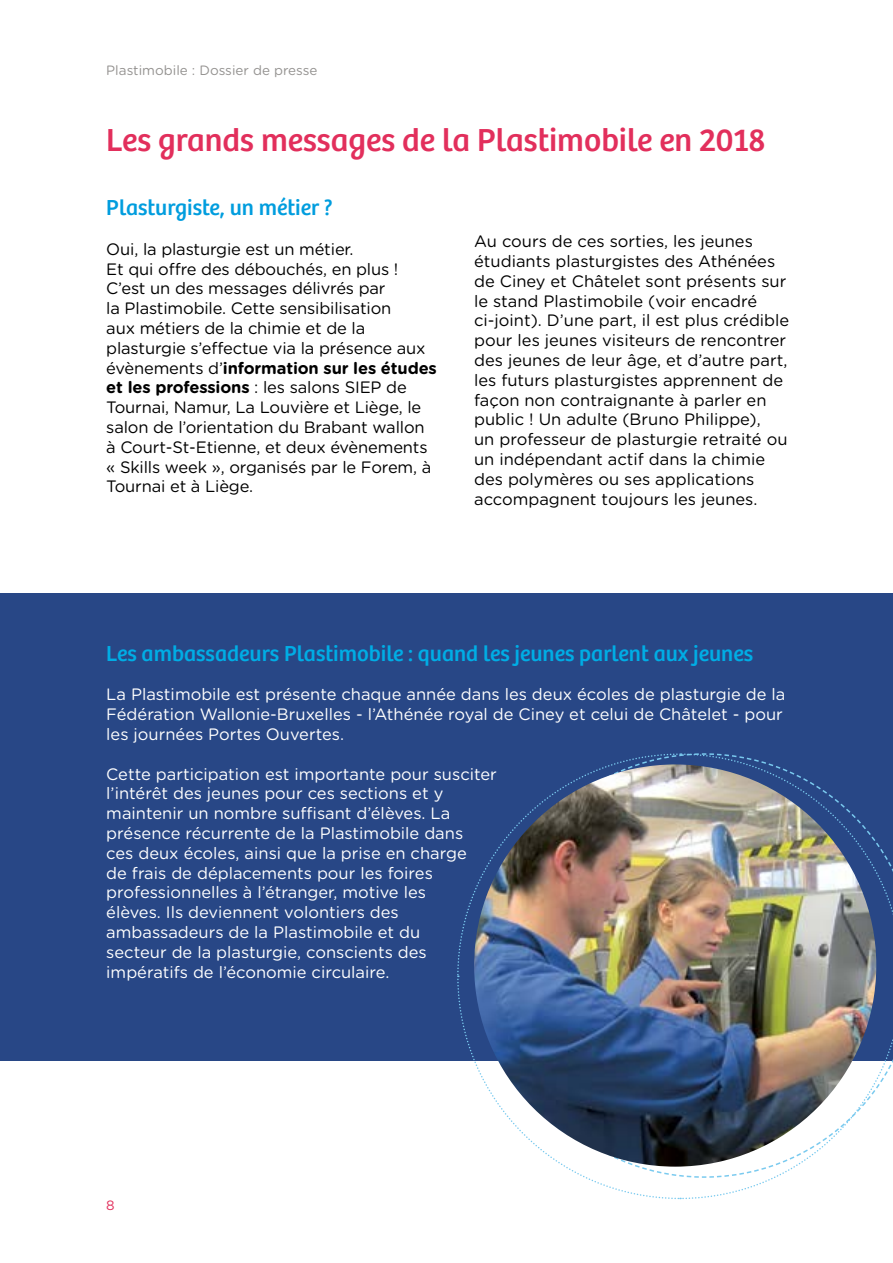
<style>
.page{position:relative;width:893px;height:1263px;background:#fff}
.page>*{position:absolute;margin:0;border:0;box-sizing:border-box;transform-origin:0 0}
.t1{font:33px "Bree";color:#e22f5c}
.t2{font:22.5px "Bree";color:#00ade5}
.t3{font:22.5px "Bree";color:#009dde}
.t4{font:16.5px/19.8px "Gotham Rounded";color:#000}
.t5{font:16.5px/19.8px "Gotham Rounded";color:#fff}
.t6{font:13.5px "Gotham Rounded";color:#949290}
.t7{font:13.5px "Gotham Rounded";color:#e22f5c}
.s1{font-weight:700}
</style>
<div class="page">
<div style="left:0;top:593px;width:893px;height:468px;background:#284786"></div>
<svg style="left:457px;top:978px;width:223px;height:222px"></svg>
<svg style="left:491px;top:753px;width:402px;height:425px"></svg>
<img style="left:474px;top:764px;width:402px;height:402px;border-radius:201px">
<p class="t6" style="left:106px;top:61px;width:213px">Plastimobile : Dossier de presse</p>
<h1 class="t1" style="left:106px;top:121px;width:661px">Les grands messages de la Plastimobile en 2018</h1>
<h2 class="t3" style="left:106px;top:194px;width:228px">Plasturgiste, un métier ?</h2>
<p class="t4" style="left:106px;top:238px;width:332px">Oui, la plasturgie est un métier.<br>Et qui offre des débouchés, en plus !<br>C’est un des messages délivrés par<br>la Plastimobile. Cette sensibilisation<br>aux métiers de la chimie et de la plasturgie s’effectue via la présence aux évènements d’<span class="s1">information sur les études et les professions</span> : les salons SIEP de Tournai, Namur, La Louvière et Liège, le salon de l’orientation du Brabant wallon à Court-St-Etienne, et deux évènements « Skills week », organisés par le Forem, à Tournai et à Liège.</p>
<p class="t4" style="left:474px;top:231px;width:317px">Au cours de ces sorties, les jeunes étudiants plasturgistes des Athénées de Ciney et Châtelet sont présents sur le stand Plastimobile (voir encadré ci-joint). D’une part, il est plus crédible pour les jeunes visiteurs de rencontrer des jeunes de leur âge, et d’autre part, les futurs plasturgistes apprennent de façon non contraignante à parler en public ! Un adulte (Bruno Philippe),<br>un professeur de plasturgie retraité ou un indépendant actif dans la chimie des polymères ou ses applications accompagnent toujours les jeunes.</p>
<h2 class="t2" style="left:106px;top:640px;width:648px">Les ambassadeurs Plastimobile : quand les jeunes parlent aux jeunes</h2>
<p class="t5" style="left:106px;top:684px;width:681px">La Plastimobile est présente chaque année dans les deux écoles de plasturgie de la<br>Fédération Wallonie-Bruxelles - l’Athénée royal de Ciney et celui de Châtelet - pour les journées Portes Ouvertes.</p>
<p class="t5" style="left:106px;top:763px;width:392px">Cette participation est importante pour susciter l’intérêt des jeunes pour ces sections et y maintenir un nombre suffisant d’élèves. La présence récurrente de la Plastimobile dans<br>ces deux écoles, ainsi que la prise en charge<br>de frais de déplacements pour les foires professionnelles à l’étranger, motive les<br>élèves. Ils deviennent volontiers des ambassadeurs de la Plastimobile et du<br>secteur de la plasturgie, conscients des impératifs de l’économie circulaire.</p>
<p class="t7" style="left:106px;top:1196px;width:10px">8</p>
</div>
